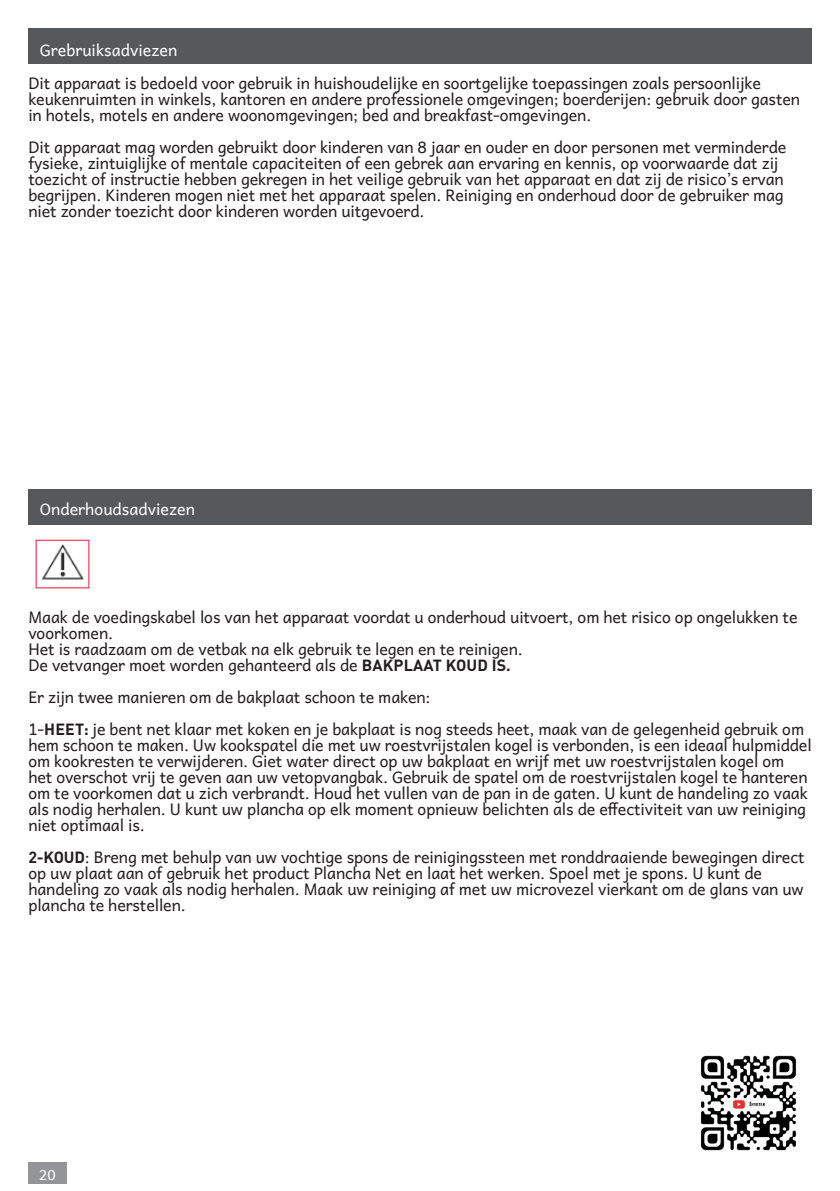
<style>
.page{position:relative;width:840px;height:1191px;background:#fff}
.page>*{position:absolute;margin:0;border:0;box-sizing:border-box;transform-origin:0 0}
.t1{font:16px/16px "Andika";letter-spacing:-.01em;color:#231f20}
.Normal_Text_Bold{font:16px "Andika";color:#fff}
.t2{font:14px "Andika";color:#fff}
.s1{font-family:"DIN Pro";font-weight:700}
</style>
<div class="page">
<div style="left:28px;top:1162px;width:39px;height:21px;background:#939598"></div>
<div style="left:28px;top:28px;width:783px;height:36px;background:#57585a"></div>
<div style="left:28px;top:489px;width:783px;height:35px;background:#57585a"></div>
<img style="left:35px;top:539px;width:55px;height:50px">
<img style="left:700px;top:1055px;width:97px;height:96px">
<p class="Normal_Text_Bold" style="left:40px;top:41px;width:139px">Grebruiksadviezen</p>
<p class="t1" style="left:28px;top:75px;width:772px">Dit apparaat is bedoeld voor gebruik in huishoudelijke en soortgelijke toepassingen zoals persoonlijke keukenruimten in winkels, kantoren en andere professionele omgevingen; boerderijen: gebruik door gasten in hotels, motels en andere woonomgevingen; bed and breakfast-omgevingen.</p>
<p class="t1" style="left:28px;top:139px;width:759px">Dit apparaat mag worden gebruikt door kinderen van 8 jaar en ouder en door personen met verminderde fysieke, zintuiglijke of mentale capaciteiten of een gebrek aan ervaring en kennis, op voorwaarde dat zij toezicht of instructie hebben gekregen in het veilige gebruik van het apparaat en dat zij de risico’s ervan begrijpen. Kinderen mogen niet met het apparaat spelen. Reiniging en onderhoud door de gebruiker mag niet zonder toezicht door kinderen worden uitgevoerd.</p>
<p class="Normal_Text_Bold" style="left:40px;top:500px;width:157px">Onderhoudsadviezen</p>
<p class="t1" style="left:28px;top:609px;width:770px">Maak de voedingskabel los van het apparaat voordat u onderhoud uitvoert, om het risico op ongelukken te voorkomen.<br>Het is raadzaam om de vetbak na elk gebruik te legen en te reinigen.</p>
<p class="t1" style="left:28px;top:657px;width:483px">De vetvanger moet worden gehanteerd als de <span class="s1">BAKPLAAT KOUD IS.</span></p>
<p class="t1" style="left:28px;top:689px;width:403px">Er zijn twee manieren om de bakplaat schoon te maken:</p>
<p class="t1" style="left:28px;top:721px;width:784px">1-<span class="s1">HEET:</span> je bent net klaar met koken en je bakplaat is nog steeds heet, maak van de gelegenheid gebruik om hem schoon te maken. Uw kookspatel die met uw roestvrijstalen kogel is verbonden, is een ideaal hulpmiddel om kookresten te verwijderen. Giet water direct op uw bakplaat en wrijf met uw roestvrijstalen kogel om het overschot vrij te geven aan uw vetopvangbak. Gebruik de spatel om de roestvrijstalen kogel te hanteren om te voorkomen dat u zich verbrandt. Houd het vullen van de pan in de gaten. U kunt de handeling zo vaak als nodig herhalen. U kunt uw plancha op elk moment opnieuw belichten als de effectiviteit van uw reiniging niet optimaal is.</p>
<p class="t1" style="left:28px;top:849px;width:777px"><span class="s1">2-KOUD</span>: Breng met behulp van uw vochtige spons de reinigingssteen met ronddraaiende bewegingen direct op uw plaat aan of gebruik het product Plancha Net en laat het werken. Spoel met je spons. U kunt de handeling zo vaak als nodig herhalen. Maak uw reiniging af met uw microvezel vierkant om de glans van uw plancha te herstellen.</p>
<p class="t2" style="left:39px;top:1166px;width:18px">20</p>
</div>
